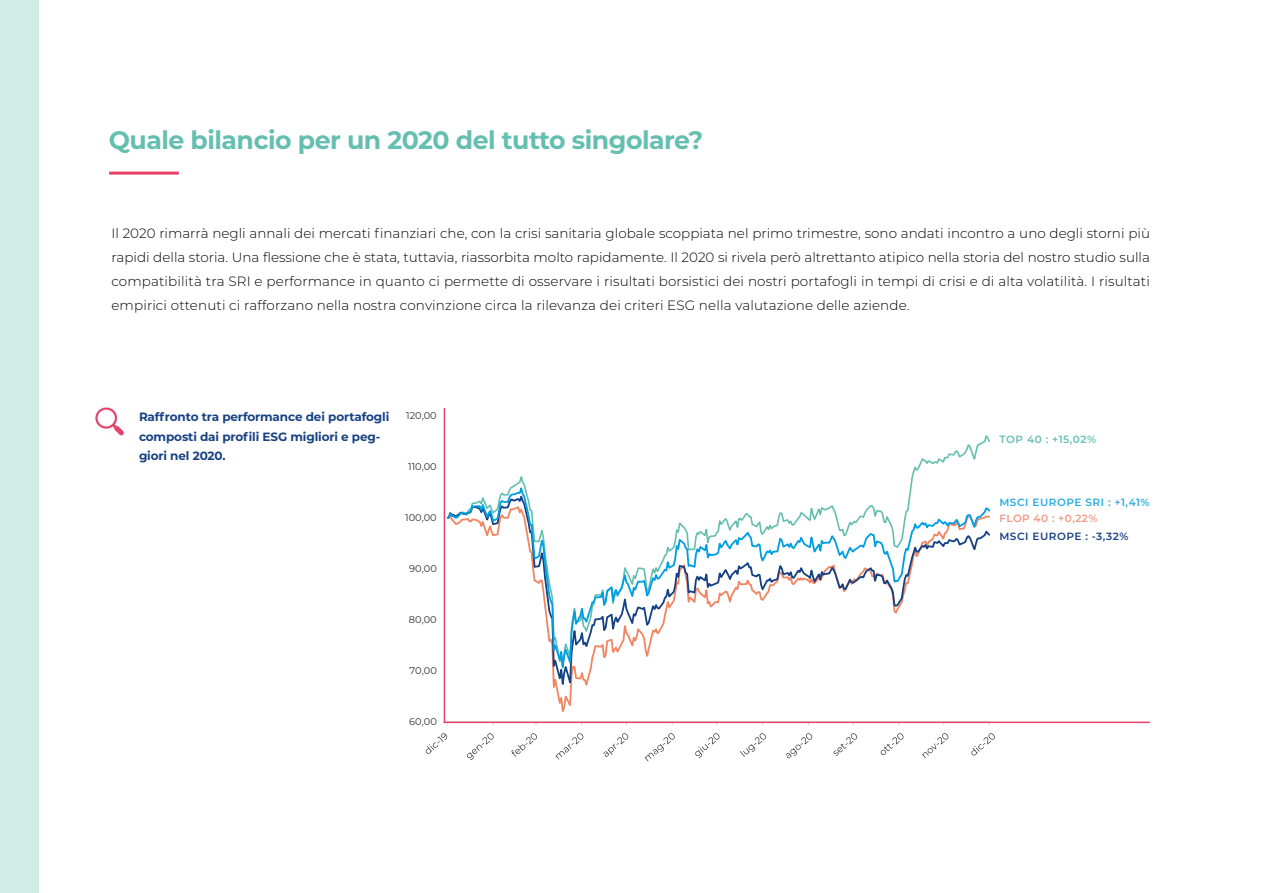
<style>
.page{position:relative;width:1263px;height:893px;background:#fff}
.page>*{position:absolute;margin:0;border:0;box-sizing:border-box;transform-origin:0 0}
.t1{font:700 25.2px "Montserrat";letter-spacing:-.02em;color:#64bfb0}
.t2{font:300 13.5px/24px "Montserrat";letter-spacing:.01em;color:#000;text-align:justify}
.t3{font:700 12px/19.5px "Montserrat";letter-spacing:-.01em;color:#184284}
.t4{font:600 10.5px "Montserrat";letter-spacing:.05em;color:#27ade4}
.t5{font:600 10.5px "Montserrat";letter-spacing:.05em;color:#184284}
.t6{font:600 10.5px "Montserrat";letter-spacing:.05em;color:#64bfb0}
.t7{font:600 10.5px "Montserrat";letter-spacing:.04em;color:#f09985}
.t8{font:9.75px "Montserrat";color:#333232}
</style>
<div class="page">
<img style="left:95px;top:407px;width:29px;height:29px">
<hr style="left:447px;top:721px;width:542px;height:1px;background:#d8dad9">
<svg style="left:447px;top:481px;width:543px;height:201px"></svg>
<hr style="left:109px;top:172px;width:70px;height:3px;background:#e9426a">
<div style="left:0;top:0;width:38px;height:893px;background:#d1ebe7"></div>
<hr style="left:444px;top:722px;width:706px;height:1px;background:#e9426a">
<hr style="left:444px;top:408px;width:1px;height:315px;background:#e9426a">
<svg style="left:426px;top:733px;width:21px;height:21px"></svg>
<svg style="left:467px;top:733px;width:27px;height:27px"></svg>
<svg style="left:511px;top:733px;width:26px;height:24px"></svg>
<svg style="left:555px;top:733px;width:28px;height:26px"></svg>
<svg style="left:603px;top:733px;width:25px;height:24px"></svg>
<svg style="left:645px;top:733px;width:30px;height:28px"></svg>
<svg style="left:695px;top:733px;width:24px;height:25px"></svg>
<svg style="left:740px;top:733px;width:26px;height:24px"></svg>
<svg style="left:786px;top:733px;width:26px;height:25px"></svg>
<svg style="left:833px;top:733px;width:24px;height:23px"></svg>
<svg style="left:881px;top:733px;width:22px;height:22px"></svg>
<svg style="left:922px;top:733px;width:26px;height:25px"></svg>
<svg style="left:971px;top:733px;width:24px;height:22px"></svg>
<h1 class="t1" style="left:109px;top:122px;width:596px">Quale bilancio per un 2020 del tutto singolare?</h1>
<p class="t2" style="left:111px;top:221px;width:1040px">Il 2020 rimarrà negli annali dei mercati finanziari che, con la crisi sanitaria globale scoppiata nel primo trimestre, sono andati incontro a uno degli storni più rapidi della storia. Una flessione che è stata, tuttavia, riassorbita molto rapidamente. Il 2020 si rivela però altrettanto atipico nella storia del nostro studio sulla compatibilità tra SRI e performance in quanto ci permette di osservare i risultati borsistici dei nostri portafogli in tempi di crisi e di alta volatilità. I risultati empirici ottenuti ci rafforzano nella nostra convinzione circa la rilevanza dei criteri ESG nella valutazione delle aziende.</p>
<p class="t3" style="left:139px;top:406px;width:252px">Raffronto tra performance dei portafogli composti dai profili ESG migliori e peg&shy;giori nel 2020.</p>
<p class="t8" style="left:406px;top:409px;width:32px">120,00</p>
<p class="t8" style="left:408px;top:460px;width:30px">110,00</p>
<p class="t8" style="left:405px;top:511px;width:33px">100,00</p>
<p class="t8" style="left:409px;top:562px;width:29px">90,00</p>
<p class="t8" style="left:409px;top:613px;width:29px">80,00</p>
<p class="t8" style="left:409px;top:664px;width:29px">70,00</p>
<p class="t8" style="left:409px;top:715px;width:29px">60,00</p>
<p class="t6" style="left:999px;top:432px;width:98px">TOP 40 : +15,02%</p>
<p class="t4" style="left:999px;top:495px;width:152px">MSCI EUROPE SRI : +1,41%</p>
<p class="t7" style="left:999px;top:511px;width:100px">FLOP 40 : +0,22%</p>
<p class="t5" style="left:999px;top:529px;width:131px">MSCI EUROPE : -3,32%</p>
</div>
